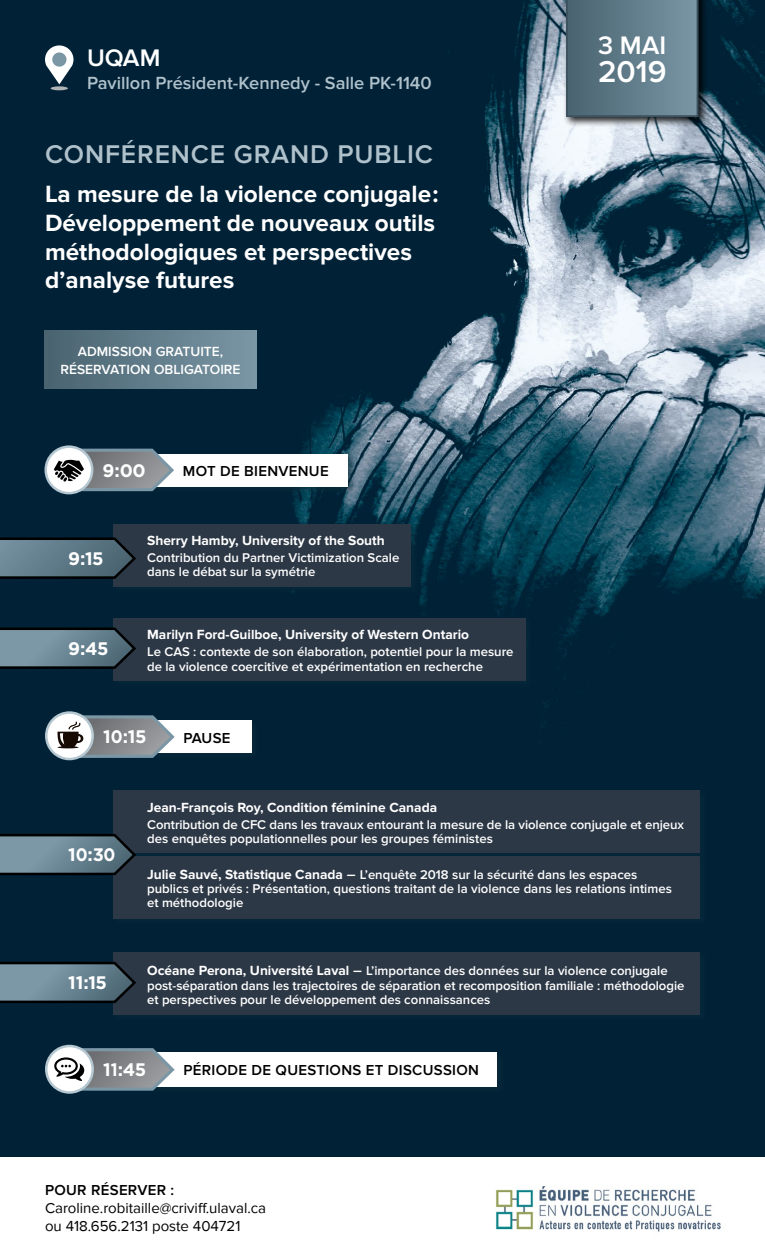
<style>
.page{position:relative;width:765px;height:1260px;background:#fff}
.page>*{position:absolute;margin:0;border:0;box-sizing:border-box;transform-origin:0 0}
.t1{font:600 31.25px "Proxima Nova";color:#fff}
.t2{font:600 26.62px "Proxima Nova";letter-spacing:.03em;color:#afc1cb}
.t3{font:600 26.25px "Proxima Nova";color:#fff}
.t4{font:600 24.88px "Proxima Nova";color:#fff}
.t5{font:700 24.38px/28.8px "Proxima Nova";color:#fff}
.t6{font:600 18.25px "Proxima Nova";color:#afc1cb}
.t7{font:700 18.12px "Gotham";letter-spacing:-.03em;color:#fff}
.t8{font:600 15px "Proxima Nova";letter-spacing:.02em;color:#000}
.t9{font:15px/18px "Proxima Nova";color:#000}
.t10{font:700 13.75px "Proxima Nova";color:#fff}
.t11{font:600 13.75px/18.8px "Proxima Nova";color:#fff;text-align:center}
.t12{font:600 13.12px/14.4px "Proxima Nova";color:#fff}
.s1{font-weight:700;font-size:13.75px}
.s2{font-size:15px}
</style>
<div class="page">
<img style="left:0;top:0;width:765px;height:1157px">
<img style="left:495px;top:1186px;width:226px;height:46px">
<div style="left:563px;top:0;width:146px;height:128px;background:#000;opacity:.85"></div>
<svg style="left:565px;top:0;width:134px;height:118px;background:#5f7a87"></svg>
<div style="left:44px;top:330px;width:213px;height:59px;background:linear-gradient(to right,#48626f,#7b97a5)"></div>
<div style="left:113px;top:523px;width:306px;height:72px;background:#032437"></div>
<div style="left:113px;top:524px;width:298px;height:63px;background:#2d3846"></div>
<div style="left:113px;top:618px;width:421px;height:71px;background:#032437"></div>
<div style="left:113px;top:618px;width:413px;height:63px;background:#2d3846"></div>
<div style="left:152px;top:720px;width:108px;height:41px;background:#042538"></div>
<div style="left:153px;top:721px;width:98px;height:32px;background:#fff"></div>
<div style="left:113px;top:790px;width:595px;height:71px;background:#052638"></div>
<div style="left:113px;top:790px;width:587px;height:63px;background:#2d3846"></div>
<div style="left:113px;top:855px;width:595px;height:72px;background:#032437"></div>
<div style="left:114px;top:856px;width:586px;height:63px;background:#2d3846"></div>
<div style="left:113px;top:952px;width:595px;height:71px;background:#032437"></div>
<div style="left:113px;top:952px;width:587px;height:63px;background:#2d3846"></div>
<svg style="left:0;top:960px;width:136px;height:44px;background:#556c79"></svg>
<div style="left:152px;top:1052px;width:353px;height:43px;background:#0f313e;opacity:.5"></div>
<div style="left:153px;top:1052px;width:344px;height:34px;background:#fff"></div>
<div style="left:152px;top:454px;width:204px;height:41px;background:#0f313e;opacity:.5"></div>
<div style="left:152px;top:454px;width:196px;height:32px;background:#fff"></div>
<svg style="left:0;top:625px;width:136px;height:45px;background:#536a77"></svg>
<svg style="left:0;top:535px;width:136px;height:45px;background:#495f6c"></svg>
<svg style="left:46px;top:1046px;width:47px;height:46px"></svg>
<svg style="left:54px;top:1042px;width:125px;height:52px"></svg>
<svg style="left:46px;top:447px;width:46px;height:46px"></svg>
<svg style="left:46px;top:713px;width:47px;height:46px"></svg>
<svg style="left:58px;top:710px;width:121px;height:51px"></svg>
<svg style="left:45px;top:45px;width:29px;height:39px"></svg>
<svg style="left:51px;top:86px;width:17px;height:4px"></svg>
<svg style="left:54px;top:443px;width:125px;height:51px"></svg>
<svg style="left:0;top:832px;width:136px;height:44px;background:#556c79"></svg>
<h3 class="t4" style="left:87px;top:43px;width:19px">UQAM</h3>
<h3 class="t6" style="left:87px;top:72px;width:346px">Pavillon Président-Kennedy - Salle PK-1140</h3>
<h2 class="t2" style="left:45px;top:139px;width:385px">Conférence grand public</h2>
<h3 class="t5" style="left:45px;top:180px;width:395px">La mesure de la violence conjugale :<br>Développement de nouveaux outils méthodologiques et perspectives d’analyse futures</h3>
<p class="t11" style="left:60px;top:342px;width:182px">Admission gratuite, réservation obligatoire</p>
<h3 class="t7" style="left:103px;top:460px;width:45px">9:00</h3>
<p class="t8" style="left:183px;top:463px;width:147px">Mot de bienvenue</p>
<h3 class="t7" style="left:68px;top:548px;width:37px">9:15</h3>
<h3 class="t7" style="left:68px;top:638px;width:42px">9:45</h3>
<p class="t10" style="left:147px;top:532px;width:239px">Sherry Hamby, University of the South</p>
<p class="t12" style="left:147px;top:551px;width:254px">Contribution du Partner Victimization Scale dans le débat sur la symétrie</p>
<p class="t10" style="left:147px;top:627px;width:324px">Marilyn Ford-Guilboe, University of Western Ontario</p>
<p class="t12" style="left:147px;top:645px;width:368px">Le CAS : contexte de son élaboration, potentiel pour la mesure de la violence coercitive et expérimentation en recherche</p>
<h3 class="t7" style="left:103px;top:727px;width:45px">10:15</h3>
<p class="t8" style="left:183px;top:729px;width:49px">Pause</p>
<h3 class="t3" style="left:598px;top:30px;width:70px">3 mai</h3>
<h1 class="t1" style="left:598px;top:54px;width:70px">2019</h1>
<h3 class="t7" style="left:68px;top:845px;width:49px">10:30</h3>
<h3 class="t7" style="left:68px;top:972px;width:41px">11:15</h3>
<p class="t10" style="left:147px;top:799px;width:292px">Jean-François Roy, Condition féminine Canada</p>
<p class="t12" style="left:147px;top:817px;width:538px">Contribution de CFC dans les travaux entourant la mesure de la violence conjugale et enjeux des enquêtes populationnelles pour les groupes féministes</p>
<p class="t12" style="left:147px;top:867px;width:526px"><span class="s1">Julie Sauvé, Statistique Canada</span> <span class="s2">–</span> L’enquête 2018 sur la sécurité dans les espaces publics et privés : Présentation, questions traitant de la violence dans les relations intimes et méthodologie</p>
<p class="t12" style="left:147px;top:964px;width:539px"><span class="s1">Océane Perona, Université Laval</span> <span class="s2">–</span> L’importance des données sur la violence conjugale post-séparation dans les trajectoires de séparation et recomposition familiale : méthodologie et perspectives pour le développement des connaissances</p>
<h3 class="t7" style="left:103px;top:1059px;width:45px">11:45</h3>
<p class="t8" style="left:183px;top:1062px;width:297px">Période de questions et discussion</p>
<p class="t8" style="left:45px;top:1182px;width:131px">Pour réserver :</p>
<p class="t9" style="left:45px;top:1200px;width:223px">Caroline.robitaille@criviff.ulaval.ca ou 418.656.2131 poste 404721</p>
</div>
